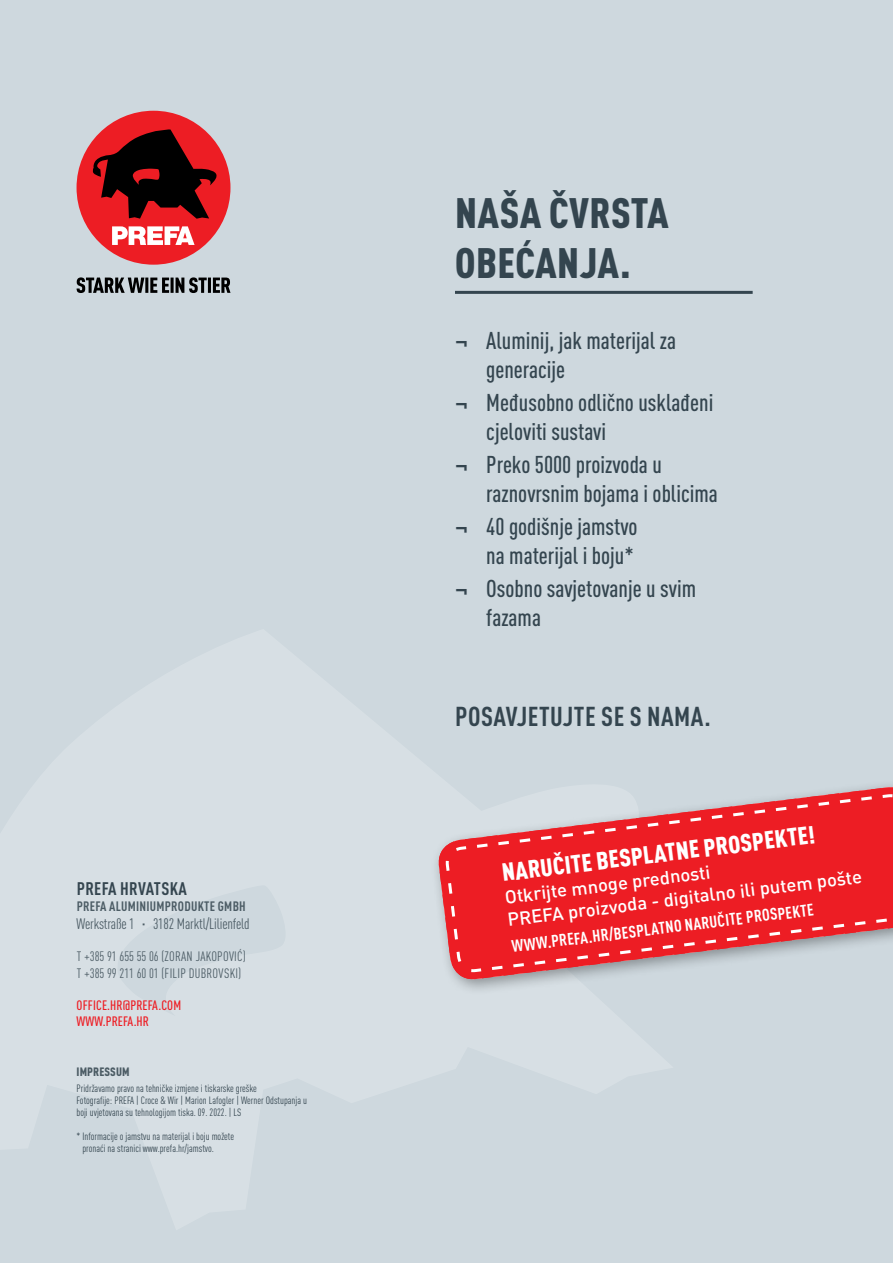
<style>
.page{position:relative;width:893px;height:1263px;background:#ced8de}
.page>*{position:absolute;margin:0;border:0;box-sizing:border-box;transform-origin:0 0}
.t1{font:900 condensed 42px/50.4px "DIN Pro";letter-spacing:.01em;color:#34454f}
.t2{font:700 condensed 27px "DIN Pro";color:#34454f}
.t3{font:900 condensed 24.6px "DIN Pro";color:#fff}
.t4{font:500 condensed 24px/28.8px "DIN Pro";color:#34454f}
.t5{font:500 18.45px/22.5px "DIN Pro";color:#fff}
.t6{font:700 condensed 18px "DIN Pro";letter-spacing:.02em;color:#34454f}
.t7{font:700 condensed 16.65px "DIN Pro";color:#fff}
.t8{font:condensed 15px "DIN Pro";letter-spacing:-.01em;color:#4c5c65}
.t9{font:condensed 13.5px "DIN Pro";color:#4c5c65}
.t10{font:500 condensed 13.5px/16.2px "DIN Pro";letter-spacing:.01em;color:#ed1d24}
.t11{font:700 condensed 13.5px "DIN Pro";letter-spacing:.02em;color:#4c5c65}
.t12{font:900 condensed 12px "DIN Pro";color:#4c5c65}
.t13{font:condensed 10.5px/12px "DIN Pro";color:#34454f}
.s1{font-stretch:normal}
</style>
<div class="page">
<hr style="left:455px;top:291px;width:298px;height:3px;background:#34454f">
<div style="left:77px;top:111px;width:153px;height:154px;background:#ed1d24;border-radius:50%"></div>
<svg style="left:93px;top:129px;width:124px;height:90px"></svg>
<svg style="left:112px;top:226px;width:83px;height:19px"></svg>
<svg style="left:77px;top:277px;width:154px;height:16px"></svg>
<svg style="left:438px;top:785px;width:455px;height:198px"></svg>
<svg style="left:440px;top:788px;width:453px;height:190px;background:#e4444b"></svg>
<svg style="left:460px;top:785px;width:422px;height:70px"></svg>
<h3 class="t6" style="left:77px;top:875px;width:53px">PREFA HRVATSKA</h3>
<p class="t11" style="left:77px;top:896px;width:47px">PREFA ALUMINIUMPRODUKTE</p>
<p class="t11" style="left:218px;top:896px;width:29px">GMBH</p>
<h3 class="t8" style="left:77px;top:913px;width:175px">Werkstraße 1 · 3182 Marktl/Lilienfeld</h3>
<p class="t9" style="left:77px;top:947px;width:100px">T +385 91 655 55 06 (Zoran</p>
<p class="t9" style="left:196px;top:947px;width:11px">Jakopovi</p>
<p class="t9" style="left:237px;top:947px;width:10px">ć)</p>
<p class="t9" style="left:77px;top:963px;width:131px">T +385 99 211 60 01 (Filip Dubrovski</p>
<p class="t9" style="left:238px;top:963px;width:4px">)</p>
<p class="t10" style="left:77px;top:996px;width:106px">OFFICE.HR@PREFA.COM<br>WWW.PREFA.HR</p>
<p class="t12" style="left:77px;top:1062px;width:11px">IMPRE</p>
<p class="t12" style="left:105px;top:1062px;width:19px">SSUM</p>
<p class="t13" style="left:77px;top:1082px;width:232px">Pridržavamo pravo na tehničke izmjene i tiskarske greške<br>Fotografije: PREFA | Croce &amp; Wir | Marion Lafogler | Werner Odstupanja u boji uvjetovana su tehnologijom tiska. 09. 2022. | LS</p>
<p class="t13" style="left:82px;top:1130px;width:153px;text-indent:-6px">* Informacije o jamstvu na materijal i boju možete pronaći na stranici www.prefa.hr/jamstvo.</p>
<h1 class="t1" style="left:455px;top:184px;width:215px">NAŠA ČVRSTA<br>OBEĆANJA.</h1>
<h3 class="t4" style="left:486px;top:324px;width:191px;text-indent:-31px"><span class="s1">¬</span> Aluminij, jak materijal za generacije</h3>
<h3 class="t4" style="left:486px;top:386px;width:229px;text-indent:-31px"><span class="s1">¬</span> Međusobno odlično usklađeni cjeloviti sustavi</h3>
<h3 class="t4" style="left:486px;top:448px;width:233px;text-indent:-31px"><span class="s1">¬</span> Preko 5000 proizvoda u raznovrsnim bojama i oblicima</h3>
<h3 class="t4" style="left:455px;top:510px;width:184px;text-align:right"><span class="s1">¬</span> 40 godišnje jamstvo na materijal i boju*</h3>
<h3 class="t4" style="left:486px;top:572px;width:211px;text-indent:-31px"><span class="s1">¬</span> Osobno savjetovanje u svim fazama</h3>
<h2 class="t2" style="left:455px;top:696px;width:13px">POSAVJETUJTE</h2>
<h2 class="t2" style="left:601px;top:696px;width:61px">SE SNAMA</h2>
<h2 class="t2" style="left:704px;top:696px;width:8px">.</h2>
<h3 class="t3" style="left:500px;top:854px;width:264px;rotate:-7deg">NARU ČITE BE SPLATN E PRO SPEKTE</h3>
<h3 class="t5" style="left:503px;top:884px;width:358px;rotate:-7deg">Otkrijte mnoge prednosti<br>PREFA proizvoda - digitalno ili putem pošte</h3>
<h3 class="t7" style="left:510px;top:934px;width:49px;rotate:-7deg">WWW.PREFA</h3>
<h3 class="t7" style="left:587px;top:924px;width:44px;rotate:-7deg">.HR/BESPLATNO</h3>
<h3 class="t7" style="left:683px;top:912px;width:10px;rotate:-7deg">NARUČITE</h3>
<h3 class="t7" style="left:744px;top:905px;width:10px;rotate:-7deg">PROSPEKTE</h3>
</div>
